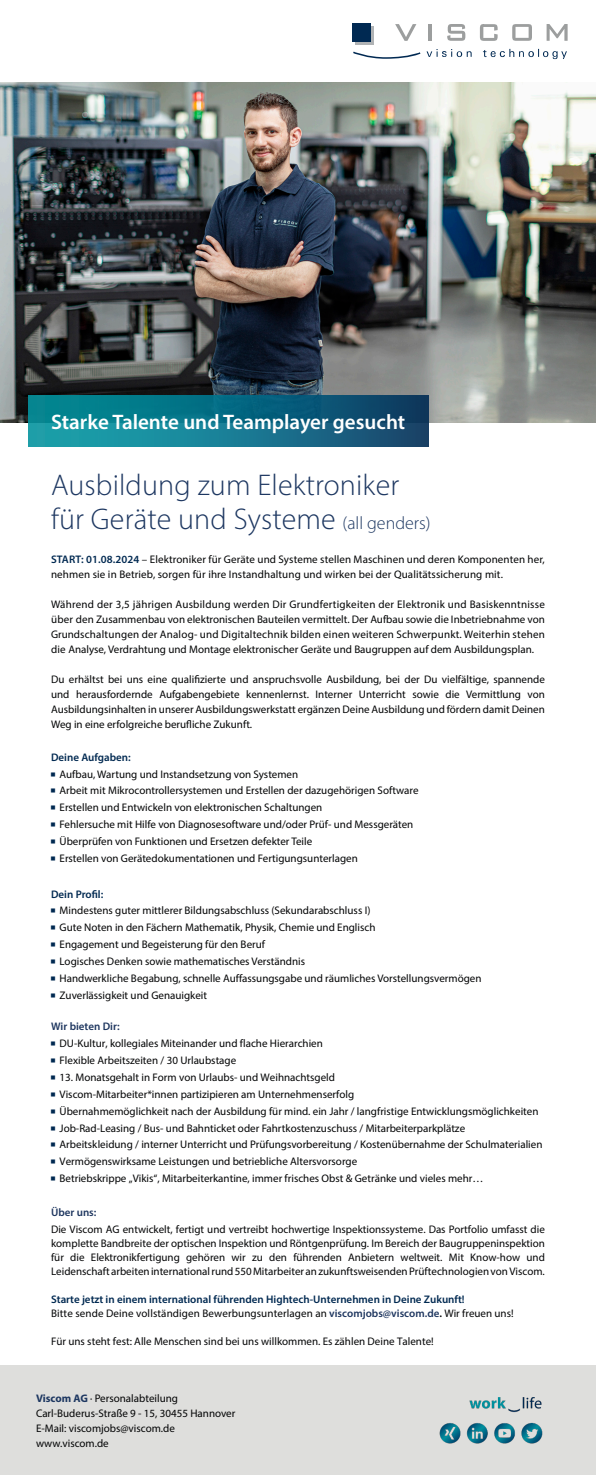
<style>
.page{position:relative;width:596px;height:1475px;background:#fff}
.page>*{position:absolute;margin:0;border:0;box-sizing:border-box;transform-origin:0 0}
.t1{font:300 30px "Myriad Pro";letter-spacing:.005em;color:#1d3761}
.t2{font:600 21px "Myriad Pro";color:#fff}
.t3{font:11px/15px "Myriad Pro";color:#020304;text-align:justify}
.t4{font:11px/14px "Myriad Pro";color:#030405;text-align:justify}
.t5{font:600 11px "Myriad Pro";color:#002951}
.t6{font:600 11px "Myriad Pro";color:#1e365f}
.s1{font-size:18px}
.s2{font-weight:600;color:#002951}
.s3{font-weight:600;color:#1e365f}
.s4{font-weight:600}
.s5{font-weight:700;color:#1d3761}
</style>
<div class="page">
<img style="left:0;top:82px;width:595px;height:340px">
<div style="left:0;top:1365px;width:595px;height:109px;background:#dededc"></div>
<img style="left:439px;top:1397px;width:104px;height:46px">
<svg style="left:28px;top:395px;width:400px;height:51px;background:#0f6f87"></svg>
<svg style="left:355px;top:26px;width:19px;height:19px"></svg>
<svg style="left:395px;top:24px;width:21px;height:17px"></svg>
<hr style="left:428px;top:24px;width:3px;height:17px;background:#9c9e9e">
<svg style="left:447px;top:24px;width:18px;height:17px"></svg>
<svg style="left:480px;top:24px;width:17px;height:17px"></svg>
<svg style="left:546px;top:24px;width:21px;height:17px"></svg>
<svg style="left:426px;top:49px;width:45px;height:8px"></svg>
<div style="left:351px;top:23px;width:19px;height:19px;background:#002952"></div>
<svg style="left:353px;top:52px;width:67px;height:7px"></svg>
<svg style="left:483px;top:49px;width:83px;height:10px"></svg>
<svg style="left:512px;top:24px;width:19px;height:17px"></svg>
<p class="t2" style="left:51px;top:408px;width:355px">Starke Talente und Teamplayer gesucht</p>
<p class="t1" style="left:51px;top:466px;width:349px">Ausbildung zum Elektroniker</p>
<p class="t1" style="left:51px;top:500px;width:381px">für Geräte und Systeme <span class="s1">(all genders)</span></p>
<p class="t3" style="left:51px;top:551px;width:495px"><span class="s2">START: 01.08.2024</span> – Elektroniker für Geräte und Systeme stellen Maschinen und deren Komponenten her, nehmen sie in Betrieb, sorgen für ihre Instandhaltung und wirken bei der Qualitätssicherung mit.</p>
<p class="t3" style="left:51px;top:596px;width:495px">Während der 3,5 jährigen Ausbildung werden Dir Grundfertigkeiten der Elektronik und Basiskenntnisse über den Zusammenbau von elektronischen Bauteilen vermittelt. Der Aufbau sowie die Inbetriebnahme von Grundschaltungen der Analog- und Digitaltechnik bilden einen weiteren Schwerpunkt. Weiterhin stehen die Analyse, Verdrahtung und Montage elektronischer Geräte und Baugruppen auf dem Ausbildungsplan.</p>
<p class="t3" style="left:51px;top:671px;width:495px">Du erhältst bei uns eine qualifizierte und anspruchsvolle Ausbildung, bei der Du vielfältige, spannende und herausfordernde Aufgabengebiete kennenlernst. Interner Unterricht sowie die Vermittlung von Ausbildungsinhalten in unserer Ausbildungswerkstatt ergänzen Deine Ausbildung und fördern damit Deinen Weg in eine erfolgreiche berufliche Zukunft.</p>
<p class="t5" style="left:51px;top:750px;width:81px">Deine Aufgaben:</p>
<p class="t3" style="left:60px;top:766px;width:240px">Aufbau, Wartung und Instandsetzung von Systemen</p>
<p class="t3" style="left:60px;top:783px;width:360px">Arbeit mit Mikrocontrollersystemen und Erstellen der dazugehörigen Software</p>
<p class="t3" style="left:60px;top:799px;width:264px">Erstellen und Entwickeln von elektronischen Schaltungen</p>
<p class="t3" style="left:60px;top:816px;width:355px">Fehlersuche mit Hilfe von Diagnosesoftware und/oder Prüf- und Messgeräten</p>
<p class="t3" style="left:60px;top:833px;width:254px">Überprüfen von Funktionen und Ersetzen defekter Teile</p>
<p class="t3" style="left:60px;top:850px;width:299px">Erstellen von Gerätedokumentationen und Fertigungsunterlagen</p>
<p class="t5" style="left:51px;top:886px;width:54px">Dein Profil:</p>
<p class="t3" style="left:60px;top:902px;width:312px">Mindestens guter mittlerer Bildungsabschluss (Sekundarabschluss I)</p>
<p class="t3" style="left:60px;top:919px;width:317px">Gute Noten in den Fächern Mathematik, Physik, Chemie und Englisch</p>
<p class="t3" style="left:60px;top:936px;width:207px">Engagement und Begeisterung für den Beruf</p>
<p class="t3" style="left:60px;top:953px;width:247px">Logisches Denken sowie mathematisches Verständnis</p>
<p class="t3" style="left:60px;top:970px;width:423px">Handwerkliche Begabung, schnelle Auffassungsgabe und räumliches Vorstellungsvermögen</p>
<p class="t3" style="left:60px;top:987px;width:149px">Zuverlässigkeit und Genauigkeit</p>
<p class="t6" style="left:51px;top:1019px;width:70px">Wir bieten Dir:</p>
<p class="t3" style="left:60px;top:1035px;width:265px">DU-Kultur, kollegiales Miteinander und flache Hierarchien</p>
<p class="t3" style="left:60px;top:1052px;width:178px">Flexible Arbeitszeiten / 30 Urlaubstage</p>
<p class="t3" style="left:60px;top:1069px;width:277px">13. Monatsgehalt in Form von Urlaubs- und Weihnachtsgeld</p>
<p class="t3" style="left:60px;top:1086px;width:296px">Viscom-Mitarbeiter*innen partizipieren am Unternehmenserfolg</p>
<p class="t3" style="left:60px;top:1103px;width:480px">Übernahmemöglichkeit nach der Ausbildung für mind. ein Jahr / langfristige Entwicklungsmöglichkeiten</p>
<p class="t3" style="left:60px;top:1119px;width:407px">Job-Rad-Leasing / Bus- und Bahnticket oder Fahrtkostenzuschuss / Mitarbeiterparkplätze</p>
<p class="t3" style="left:60px;top:1136px;width:484px">Arbeitskleidung / interner Unterricht und Prüfungsvorbereitung / Kostenübernahme der Schulmaterialien</p>
<p class="t3" style="left:60px;top:1153px;width:299px">Vermögenswirksame Leistungen und betriebliche Altersvorsorge</p>
<p class="t3" style="left:60px;top:1170px;width:425px">Betriebskrippe „Vikis“, Mitarbeiterkantine, immer frisches Obst &amp; Getränke und vieles mehr…</p>
<p class="t6" style="left:51px;top:1204px;width:47px">Über uns:</p>
<p class="t4" style="left:51px;top:1221px;width:495px">Die Viscom AG entwickelt, fertigt und vertreibt hochwertige Inspektionssysteme. Das Portfolio umfasst die komplette Bandbreite der optischen Inspektion und Röntgenprüfung. Im Bereich der Baugruppeninspektion für die Elektronikfertigung gehören wir zu den führenden Anbietern weltweit. Mit Know-how und Leidenschaft arbeiten international rund 550 Mitarbeiter an zukunftsweisenden Prüftechnologien von Viscom.</p>
<p class="t5" style="left:51px;top:1291px;width:415px">Starte jetzt in einem international führenden Hightech-Unternehmen in Deine Zukunft!</p>
<p class="t4" style="left:51px;top:1305px;width:464px">Bitte sende Deine vollständigen Bewerbungsunterlagen an <span class="s3">viscomjobs@viscom.de</span><span class="s4">.</span> Wir freuen uns!</p>
<p class="t4" style="left:51px;top:1333px;width:384px">Für uns steht fest: Alle Menschen sind bei uns willkommen. Es zählen Deine Talente!</p>
<p class="t3" style="left:36px;top:1390px;width:143px"><span class="s5">Viscom AG</span> · Personalabteilung</p>
<p class="t3" style="left:36px;top:1405px;width:201px">Carl-Buderus-Straße 9 - 15, 30455 Hannover</p>
<p class="t3" style="left:36px;top:1420px;width:140px">E-Mail: viscomjobs@viscom.de</p>
<p class="t3" style="left:36px;top:1435px;width:74px">www.viscom.de</p>
</div>
